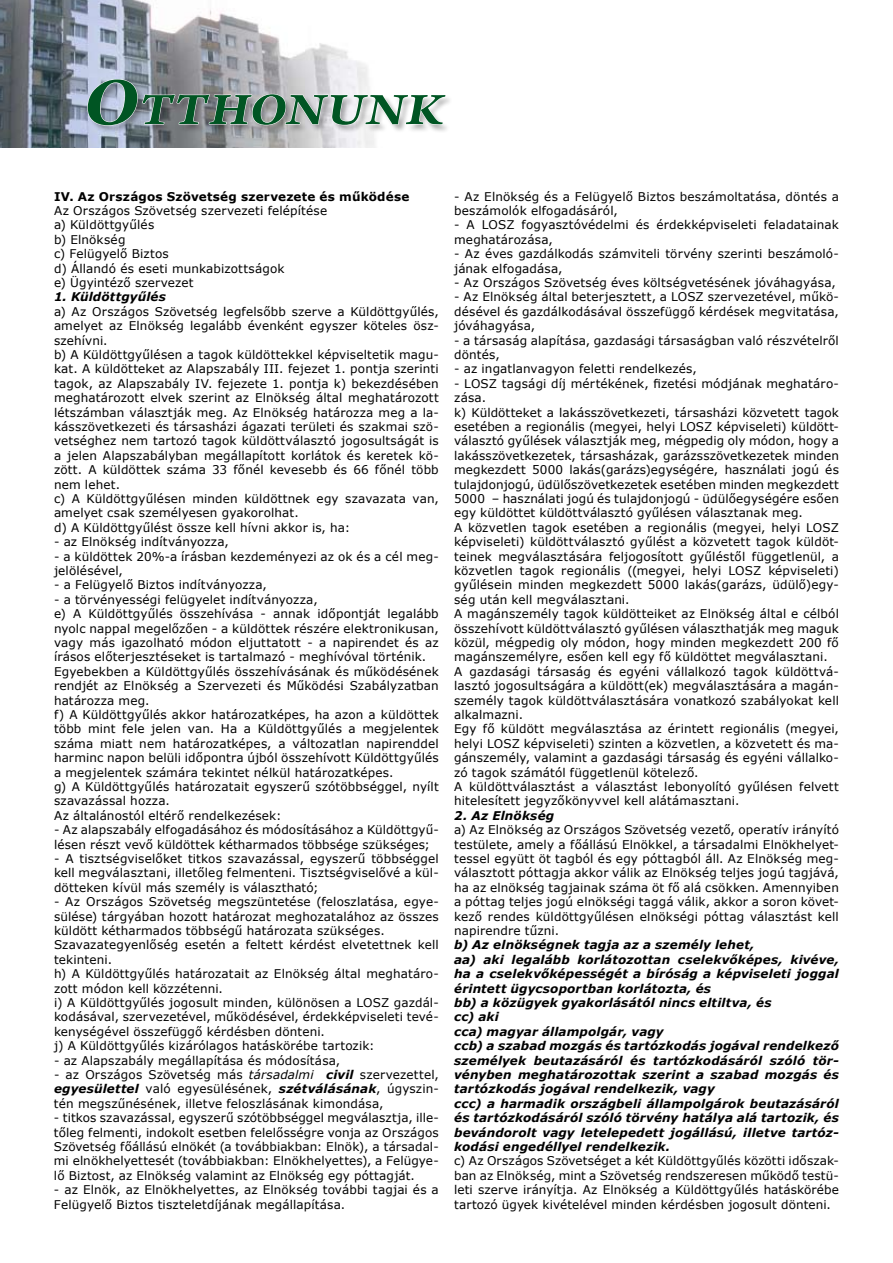
<style>
.page{position:relative;width:893px;height:1263px;background:#fff}
.page>*{position:absolute;margin:0;border:0;box-sizing:border-box;transform-origin:0 0}
.t1{font:italic 700 47.7px "Arno Pro";letter-spacing:.03em;color:#005523;scale:1.15 1}
.t2{font:12px/14.4px "Verdana";letter-spacing:.01em;color:#000}
.t3{font:italic 700 12px/14.4px "Verdana";letter-spacing:.01em;color:#000}
.t4{font:700 12px "Verdana";letter-spacing:.02em;color:#000}
.s1{font-size:71.55px}
.s2{font-style:italic}
.s3{font-weight:700;font-style:italic}
</style>
<div class="page">
<img style="left:0;top:0;width:369px;height:147px">
<div style="left:88px;top:80px;width:473px;height:103px;background:#000;opacity:.3"></div>
<svg style="left:87px;top:79px;width:359px;height:47px"></svg>
<h1 class="t1" style="left:82px;top:81px;width:315px"><span class="s1">O</span>TTHONUNK</h1>
<p class="t4" style="left:54px;top:188px;width:357px">IV. Az Országos Szövetség szervezete és működése</p>
<p class="t2" style="left:54px;top:203px;width:275px">Az Országos Szövetség szervezeti felépítése a) Küldöttgyűlés<br>b) Elnökség<br>c) Felügyelő Biztos<br>d) Állandó és eseti munkabizottságok<br>e) Ügyintéző szervezet</p>
<p class="t3" style="left:54px;top:290px;width:114px">1. Küldöttgyűlés</p>
<p class="t2" style="left:54px;top:304px;width:386px">a) Az Országos Szövetség legfelsőbb szerve a Küldöttgyűlés, amelyet az Elnökség legalább évenként egyszer köteles ös - szehívni.<br>b) A Küldöttgyűlésen a tagok küldöttekkel képviseltetik magu&shy;kat. A küldötteket az Alapszabály III. fejezet 1. pontja szerinti tagok, az Alapszabály IV. fejezete 1. pontja k) bekezdésében meghatározott elvek szerint az Elnökség által meghatározott létszámban választják meg. Az Elnökség határozza meg a la&shy;kásszövetkezeti és társasházi ágazati területi és szakmai szö&shy;vetséghez nem tartozó tagok küldöttválasztó jogosultságát is a jelen Alapszabályban megállapított korlátok és keretek kö&shy;zött. A küldöttek száma 33 főnél kevesebb és 66 főnél több nem lehet.<br>c) A Küldöttgyűlésen minden küldöttnek egy szavazata van, amelyet csak személyesen gyakorolhat.<br>d) A Küldöttgyűlést össze kell hívni akkor is, ha:</p>
<p class="t2" style="left:54px;top:534px;width:176px">- az Elnökség indítványozza,</p>
<p class="t2" style="left:54px;top:549px;width:386px">- a küldöttek 20%-a írásban kezdeményezi az ok és a cél meg&shy;jelölésével,</p>
<p class="t2" style="left:54px;top:578px;width:214px">- a Felügyelő Biztos indítványozza,</p>
<p class="t2" style="left:54px;top:592px;width:386px">- a törvényességi felügyelet indítványozza,<br>e) A Küldöttgyűlés összehívása - annak időpontját legalább nyolc nappal megelőzően - a küldöttek részére elektronikusan, vagy más igazolható módon eljuttatott - a napirendet és az írásos előterjesztéseket is tartalmazó - meghívóval történik.<br>Egyebekben a Küldöttgyűlés összehívásának és működésének rendjét az Elnökség a Szervezeti és Működési Szabályzatban határozza meg.<br>f) A Küldöttgyűlés akkor határozatképes, ha azon a küldöttek több mint fele jelen van. Ha a Küldöttgyűlés a megjelentek száma miatt nem határozatképes, a változatlan napirenddel harminc napon belüli időpontra újból összehívott Küldöttgyűlés a megjelentek számára tekintet nélkül határozatképes.<br>g) A Küldöttgyűlés határozatait egyszerű szótöbbséggel, nyílt szavazással hozza.<br>Az általánostól eltérő rendelkezések:</p>
<p class="t2" style="left:54px;top:822px;width:386px">- Az alapszabály elfogadásához és módosításához a Küldöttgyű&shy;lésen részt vevő küldöttek kétharmados többsége szükséges;</p>
<p class="t2" style="left:54px;top:851px;width:386px;text-align:justify">- A tisztségviselőket titkos szavazással, egyszerű többséggel kell megválasztani, illetőleg felmenteni. Tisztségviselővé a kül&shy;dötteken kívül más személy is választható;</p>
<p class="t2" style="left:54px;top:894px;width:386px">- Az Országos Szövetség megszüntetése (feloszlatása, egye&shy;sülése) tárgyában hozott határozat meghozatalához az összes küldött kétharmados többségű határozata szükséges.<br>Szavazategyenlőség esetén a feltett kérdést elvetettnek kell tekinteni.<br>h) A Küldöttgyűlés határozatait az Elnökség által meghatáro&shy;zott módon kell közzétenni.<br>i) A Küldöttgyűlés jogosult minden, különösen a LOSZ gazdál&shy;kodásával, szervezetével, működésével, érdekképviseleti tevé&shy;kenységével összefüggő kérdésben dönteni.<br>j) A Küldöttgyűlés kizárólagos hatáskörébe tartozik:</p>
<p class="t2" style="left:54px;top:1053px;width:288px">- az Alapszabály megállapítása és módosítása,</p>
<p class="t2" style="left:54px;top:1067px;width:386px;text-align:justify">- az Országos Szövetség más <span class="s2">társadalmi</span> <span class="s3">civil</span> szervezettel, <span class="s3">egyesülettel</span> való egyesülésének, <span class="s3">szétválásának</span>, úgyszin&shy;tén megszűnésének, illetve feloszlásának kimondása,</p>
<p class="t2" style="left:54px;top:1110px;width:386px;text-align:justify">- titkos szavazással, egyszerű szótöbbséggel megválasztja, ille&shy;tőleg felmenti, indokolt esetben felelősségre vonja az Országos Szövetség főállású elnökét (a továbbiakban: Elnök), a társadal&shy;mi elnökhelyettesét (továbbiakban: Elnökhelyettes), a Felügye&shy;lő Biztost, az Elnökség valamint az Elnökség egy póttagját.</p>
<p class="t2" style="left:54px;top:1182px;width:386px">- az Elnök, az Elnökhelyettes, az Elnökség további tagjai és a<br>Felügyelő Biztos tiszteletdíjának megállapítása.</p>
<p class="t2" style="left:454px;top:189px;width:386px">- Az Elnökség és a Felügyelő Biztos beszámoltatása, döntés a beszámolók elfogadásáról,</p>
<p class="t2" style="left:454px;top:218px;width:386px">- A LOSZ fogyasztóvédelmi és érdekképviseleti feladatainak meghatározása,</p>
<p class="t2" style="left:454px;top:246px;width:386px">- Az éves gazdálkodás számviteli törvény szerinti beszámoló&shy;jának elfogadása,</p>
<p class="t2" style="left:454px;top:275px;width:383px">- Az Országos Szövetség éves költségvetésének jóváhagyása,</p>
<p class="t2" style="left:454px;top:290px;width:386px;text-align:justify">- Az Elnökség által beterjesztett, a LOSZ szervezetével, műkö&shy;désével és gazdálkodásával összefüggő kérdések megvitatása, jóváhagyása,</p>
<p class="t2" style="left:454px;top:333px;width:386px">- a társaság alapítása, gazdasági társaságban való részvételről döntés,</p>
<p class="t2" style="left:454px;top:362px;width:244px">- az ingatlanvagyon feletti rendelkezés,</p>
<p class="t2" style="left:454px;top:376px;width:386px">- LOSZ tagsági díj mértékének, fizetési módjának meghatáro&shy;zása.<br>k) Küldötteket a lakásszövetkezeti, társasházi közvetett tagok esetében a regionális (megyei, helyi LOSZ képviseleti) küldött&shy;választó gyűlések választják meg, mégpedig oly módon, hogy a lakásszövetkezetek, társasházak, garázsszövetkezetek minden megkezdett 5000 lakás(garázs)egységére, használati jogú és tulajdonjogú, üdülőszövetkezetek esetében minden megkezdett 5000 – használati jogú és tulajdonjogú - üdülőegységére esően egy küldöttet küldöttválasztó gyűlésen választanak meg.<br>A közvetlen tagok esetében a regionális (megyei, helyi LOSZ képviseleti) küldöttválasztó gyűlést a közvetett tagok küldöt&shy;teinek megválasztására feljogosított gyűléstől függetlenül, a közvetlen tagok regionális ((megyei, helyi LOSZ képviseleti) gyűlésein minden megkezdett 5000 lakás(garázs, üdülő)egy&shy;ség után kell megválasztani.<br>A magánszemély tagok küldötteiket az Elnökség által e célból összehívott küldöttválasztó gyűlésen választhatják meg maguk közül, mégpedig oly módon, hogy minden megkezdett 200 fő magánszemélyre, esően kell egy fő küldöttet megválasztani.<br>A gazdasági társaság és egyéni vállalkozó tagok küldöttvá&shy;lasztó jogosultságára a küldött(ek) megválasztására a magán&shy;személy tagok küldöttválasztására vonatkozó szabályokat kell alkalmazni.<br>Egy fő küldött megválasztása az érintett regionális (megyei, helyi LOSZ képviseleti) szinten a közvetlen, a közvetett és ma&shy;gánszemély, valamint a gazdasági társaság és egyéni vállalko&shy;zó tagok számától függetlenül kötelező.<br>A küldöttválasztást a választást lebonyolító gyűlésen felvett hitelesített jegyzőkönyvvel kell alátámasztani.</p>
<p class="t3" style="left:454px;top:808px;width:102px">2. Az Elnökség</p>
<p class="t2" style="left:454px;top:822px;width:386px;text-align:justify">a) Az Elnökség az Országos Szövetség vezető, operatív irányító testülete, amely a főállású Elnökkel, a társadalmi Elnökhelyet&shy;tessel együtt öt tagból és egy póttagból áll. Az Elnökség meg&shy;választott póttagja akkor válik az Elnökség teljes jogú tagjává, ha az elnökség tagjainak száma öt fő alá csökken. Amennyiben a póttag teljes jogú elnökségi taggá válik, akkor a soron követ&shy;kező rendes küldöttgyűlésen elnökségi póttag választást kell napirendre tűzni.</p>
<p class="t3" style="left:454px;top:938px;width:386px">b) Az elnökségnek tagja az a személy lehet,<br>aa) aki legalább korlátozottan cselekvőképes, kivéve, ha a cselekvőképességét a bíróság a képviseleti joggal érintett ügycsoportban korlátozta, és<br>bb) a közügyek gyakorlásától nincs eltiltva, és<br>cc) aki<br>cca) magyar állampolgár, vagy<br>ccb) a szabad mozgás és tartózkodás jogával rendelkező személyek beutazásáról és tartózkodásáról szóló tör&shy;vényben meghatározottak szerint a szabad mozgás és tartózkodás jogával rendelkezik, vagy<br>ccc) a harmadik országbeli állampolgárok beutazásáról és tartózkodásáról szóló törvény hatálya alá tartozik, és bevándorolt vagy letelepedett jogállású, illetve tartóz&shy;kodási engedéllyel rendelkezik.</p>
<p class="t2" style="left:454px;top:1154px;width:386px;text-align:justify">c) Az Országos Szövetséget a két Küldöttgyűlés közötti időszak&shy;ban az Elnökség, mint a Szövetség rendszeresen működő testü&shy;leti szerve irányítja. Az Elnökség a Küldöttgyűlés hatáskörébe tartozó ügyek kivételével minden kérdésben jogosult dönteni.</p>
</div>
